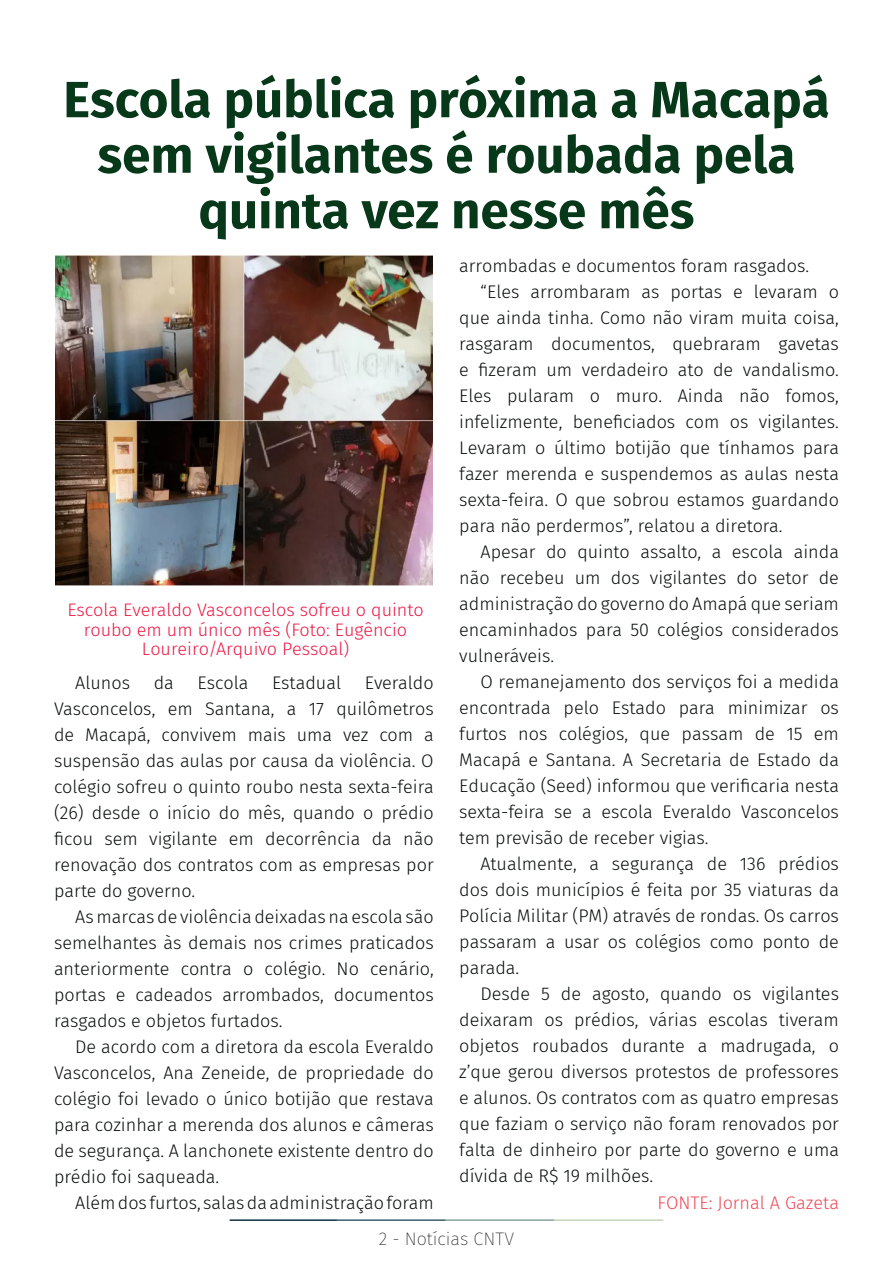
<style>
.page{position:relative;width:893px;height:1263px;background:#fff}
.page>*{position:absolute;margin:0;border:0;box-sizing:border-box;transform-origin:0 0}
.t1{font:700 51px/55.5px "Fira Sans";color:#063819;text-align:center}
.t2{font:300 18.15px/26px "Fira Sans";color:#080d0b;text-align:justify}
.t3{font:300 18.15px "Fira Sans";color:#ef4856}
.t4{font:300 18px/19.5px "Fira Sans";color:#ed1845;text-align:center}
.t5{font:200 18px "Fira Sans";color:#231f20}
</style>
<div class="page">
<hr style="left:230px;top:1219px;width:107px;height:2px;background:#0e323f">
<hr style="left:337px;top:1219px;width:109px;height:2px;background:#3a5f6d">
<hr style="left:446px;top:1219px;width:109px;height:2px;background:#87a59a">
<hr style="left:555px;top:1219px;width:108px;height:2px;background:#c6d5b7">
<img style="left:56px;top:255px;width:376px;height:330px">
<p class="t1" style="left:63px;top:68px;width:768px">Escola pública próxima a Macapá sem vigilantes é roubada pela quinta vez nesse mês</p>
<p class="t4" style="left:67px;top:600px;width:358px">Escola Everaldo Vasconcelos sofreu o quinto roubo em um único mês (Foto: Eugêncio<br>Loureiro/Arquivo Pessoal)</p>
<p class="t2" style="left:54px;top:669px;width:381px;text-indent:311px">Everaldo Vasconcelos, em Santana, a 17 quilômetros de Macapá, convivem mais uma vez com a suspensão das aulas por causa da violência. O colégio sofreu o quinto roubo nesta sexta-feira (26) desde o início do mês, quando o prédio ficou sem vigilante em decorrência da não renovação dos contratos com as empresas por parte do governo.</p>
<p class="t2" style="left:54px;top:903px;width:381px;text-indent:21px">As marcas de violência deixadas na escola são semelhantes às demais nos crimes praticados anteriormente contra o colégio. No cenário, portas e cadeados arrombados, documentos rasgados e objetos furtados.</p>
<p class="t2" style="left:54px;top:1033px;width:381px;text-indent:21px">De acordo com a diretora da escola Everaldo Vasconcelos, Ana Zeneide, de propriedade do colégio foi levado o único botijão que restava para cozinhar a merenda dos alunos e câmeras de segurança. A lanchonete existente dentro do prédio foi saqueada.</p>
<p class="t2" style="left:75px;top:1189px;width:360px">Além dos furtos, salas da administração foram</p>
<p class="t2" style="left:75px;top:669px;width:56px">Alunos</p>
<p class="t2" style="left:154px;top:669px;width:22px">da</p>
<p class="t2" style="left:198px;top:669px;width:52px">Escola</p>
<p class="t2" style="left:272px;top:669px;width:71px">Estadual</p>
<p class="t2" style="left:459px;top:253px;width:351px">arrombadas e documentos foram rasgados.</p>
<p class="t2" style="left:459px;top:279px;width:381px;text-indent:21px">“Eles arrombaram as portas e levaram o que ainda tinha. Como não viram muita coisa, rasgaram documentos, quebraram gavetas e fizeram um verdadeiro ato de vandalismo.<br>Eles pularam o muro. Ainda não fomos, infelizmente, beneficiados com os vigilantes.<br>Levaram o último botijão que tínhamos para fazer merenda e suspendemos as aulas nesta sexta-feira. O que sobrou estamos guardando para não perdermos”, relatou a diretora.</p>
<p class="t2" style="left:459px;top:538px;width:381px;text-indent:21px">Apesar do quinto assalto, a escola ainda não recebeu um dos vigilantes do setor de administração do governo do Amapá que seriam encaminhados para 50 colégios considerados vulneráveis.</p>
<p class="t2" style="left:459px;top:668px;width:381px;text-indent:21px">O remanejamento dos serviços foi a medida encontrada pelo Estado para minimizar os furtos nos colégios, que passam de 15 em Macapá e Santana. A Secretaria de Estado da Educação (Seed) informou que verificaria nesta sexta-feira se a escola Everaldo Vasconcelos tem previsão de receber vigias.</p>
<p class="t2" style="left:459px;top:850px;width:381px;text-indent:21px">Atualmente, a segurança de 136 prédios dos dois municípios é feita por 35 viaturas da Polícia Militar (PM) através de rondas. Os carros passaram a usar os colégios como ponto de parada.</p>
<p class="t2" style="left:459px;top:980px;width:381px;text-indent:21px">Desde 5 de agosto, quando os vigilantes deixaram os prédios, várias escolas tiveram objetos roubados durante a madrugada, o z’que gerou diversos protestos de professores e alunos. Os contratos com as quatro empresas que faziam o serviço não foram renovados por falta de dinheiro por parte do governo e uma dívida de R$ 19 milhões.</p>
<p class="t3" style="left:657px;top:1190px;width:183px">FONTE: Jornal A Gazeta</p>
<p class="t5" style="left:379px;top:1226px;width:137px">2 - Notícias CNTV</p>
</div>
